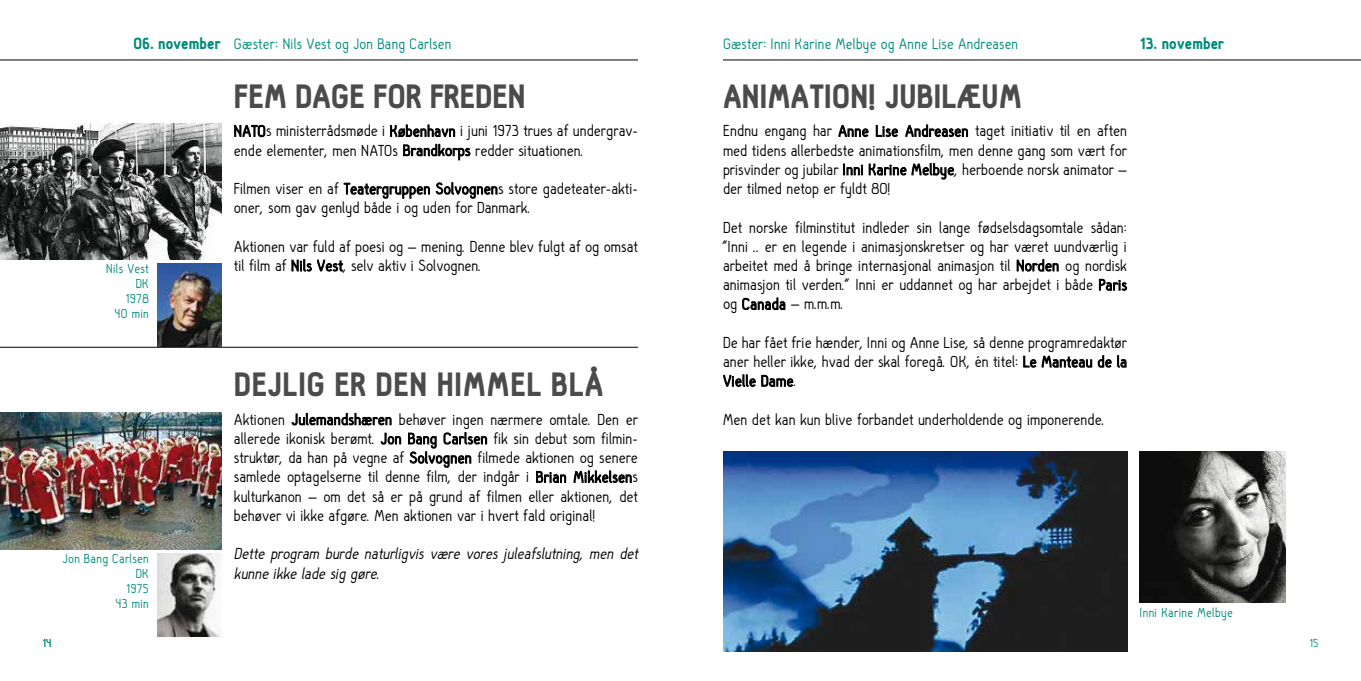
<style>
.page{position:relative;width:1361px;height:681px;background:#fff}
.page>*{position:absolute;margin:0;border:0;box-sizing:border-box;transform-origin:0 0}
.t1{font:900 33px "Hallosans";color:#4b4b4d}
.t2{font:900 33px "Hallosans";letter-spacing:.02em;color:#4b4b4d}
.t3{font:16.5px/19.2px "Hallo Sans";color:#000;text-align:justify}
.t4{font:italic 16.5px/19.2px "Hallo Sans";color:#000}
.t5{font:15.75px "Hallo Sans";letter-spacing:.01em;color:#008c7c}
.t6{font:900 15.75px "Hallosans";color:#008c7c}
.t7{font:13.5px/15px "Hallo Sans";letter-spacing:.02em;color:#008c7c;text-align:right}
.t8{font:12px "Hallo Sans";color:#008c7c}
</style>
<div class="page">
<hr style="left:0;top:60px;width:638px;height:1px;background:#000">
<svg style="left:235px;top:125px;width:30px;height:12px"></svg>
<svg style="left:390px;top:125px;width:65px;height:12px"></svg>
<svg style="left:403px;top:144px;width:67px;height:16px"></svg>
<svg style="left:344px;top:183px;width:86px;height:15px"></svg>
<svg style="left:436px;top:182px;width:61px;height:16px"></svg>
<svg style="left:292px;top:259px;width:19px;height:12px"></svg>
<svg style="left:317px;top:260px;width:26px;height:11px"></svg>
<hr style="left:723px;top:60px;width:638px;height:1px;background:#000">
<svg style="left:292px;top:413px;width:99px;height:12px"></svg>
<svg style="left:381px;top:433px;width:20px;height:11px"></svg>
<svg style="left:408px;top:432px;width:79px;height:35px"></svg>
<svg style="left:536px;top:471px;width:30px;height:11px"></svg>
<svg style="left:574px;top:470px;width:57px;height:12px"></svg>
<img style="left:0;top:412px;width:221px;height:137px">
<img style="left:0;top:123px;width:221px;height:136px">
<img style="left:157px;top:553px;width:63px;height:83px">
<img style="left:157px;top:264px;width:64px;height:83px">
<hr style="left:0;top:347px;width:638px;height:1px;background:#000">
<svg style="left:839px;top:125px;width:29px;height:12px"></svg>
<svg style="left:876px;top:125px;width:22px;height:12px"></svg>
<svg style="left:905px;top:125px;width:62px;height:12px"></svg>
<svg style="left:843px;top:164px;width:20px;height:11px"></svg>
<svg style="left:869px;top:164px;width:37px;height:11px"></svg>
<svg style="left:912px;top:163px;width:42px;height:16px"></svg>
<svg style="left:1017px;top:259px;width:41px;height:12px"></svg>
<svg style="left:1099px;top:279px;width:27px;height:11px"></svg>
<svg style="left:742px;top:298px;width:43px;height:11px"></svg>
<svg style="left:1023px;top:356px;width:13px;height:11px"></svg>
<svg style="left:1042px;top:356px;width:50px;height:11px"></svg>
<svg style="left:1098px;top:355px;width:13px;height:12px"></svg>
<svg style="left:1117px;top:355px;width:9px;height:12px"></svg>
<svg style="left:723px;top:374px;width:32px;height:12px"></svg>
<svg style="left:761px;top:375px;width:32px;height:11px"></svg>
<img style="left:723px;top:451px;width:404px;height:199px">
<img style="left:1140px;top:451px;width:145px;height:151px">
<p class="t6" style="left:134px;top:35px;width:89px">06. november</p>
<p class="t6" style="left:1140px;top:35px;width:86px">13. november</p>
<p class="t5" style="left:234px;top:36px;width:219px">Gæster: Nils Vest og Jon Bang Carlsen</p>
<p class="t5" style="left:723px;top:36px;width:297px">Gæster: Inni Karine Melbye og Anne Lise Andreasen</p>
<p class="t7" style="left:106px;top:261px;width:44px">Nils Vest<br>DK<br>1978<br>40 min</p>
<p class="t7" style="left:63px;top:551px;width:88px">Jon Bang Carlsen<br>DK<br>1975<br>43 min</p>
<h1 class="t1" style="left:234px;top:79px;width:293px">FEM DAGE FOR FREDEN</h1>
<p class="t3" style="left:234px;top:122px;width:404px">NATOs ministerrådsmøde i København i juni 1973 trues af undergrav&shy;ende elementer, men NATOs Brandkorps redder situationen.</p>
<p class="t3" style="left:234px;top:179px;width:404px">Filmen viser en af Teatergruppen Solvognens store gadeteater-akti&shy;oner, som gav genlyd både i og uden for Danmark.</p>
<p class="t3" style="left:234px;top:237px;width:405px">Aktionen var fuld af poesi og – mening. Denne blev fulgt af og omsat til film af Nils Vest, selv aktiv i Solvognen.</p>
<h1 class="t2" style="left:234px;top:366px;width:371px">DEJLIG ER DEN HIMMEL BLÅ</h1>
<p class="t3" style="left:234px;top:410px;width:405px">Aktionen Julemandshæren behøver ingen nærmere omtale. Den er allerede ikonisk berømt. Jon Bang Carlsen fik sin debut som filmin&shy;struktør, da han på vegne af Solvognen filmede aktionen og senere samlede optagelserne til denne film, der indgår i Brian Mikkelsens kulturkanon – om det så er på grund af filmen eller aktionen, det behøver vi ikke afgøre. Men aktionen var i hvert fald original!</p>
<p class="t4" style="left:234px;top:544px;width:409px">Dette program burde naturligvis være vores j uleafslutning, men det kunne ikke lade sig gøre.</p>
<h1 class="t1" style="left:723px;top:79px;width:301px">ANIMATION! JUBILÆUM</h1>
<p class="t3" style="left:723px;top:122px;width:405px">Endnu engang har Anne Lise Andreasen taget initiativ til en aften med tidens allerbedste animationsfilm, men denne gang som vært for prisvinder og jubilar Inni Karine Melbye, herboende norsk animator – der tilmed netop er fyldt 80!</p>
<p class="t3" style="left:723px;top:218px;width:405px">Det norske filminstitut indleder sin lange fødselsdagsomtale sådan: “Inni .. er en legende i animasjonskretser og har været uundværlig i arbeitet med å bringe internasjonal animasjon til Norden og nordisk animasjon til verden.“ Inni er uddannet og har arbejdet i både Paris og Canada – m.m.m.</p>
<p class="t3" style="left:723px;top:333px;width:405px">De har fået frie hænder, Inni og Anne Lise, så denne programredaktør aner heller ikke, hvad der skal foregå. OK, én titel: Le Manteau de la Vielle Dame.</p>
<p class="t3" style="left:723px;top:410px;width:383px">Men det kan kun blive forbandet underholdende og imponerende.</p>
<p class="t7" style="left:1140px;top:605px;width:95px">Inni Karine Melbye</p>
<p class="t8" style="left:43px;top:636px;width:10px">14</p>
<p class="t8" style="left:1309px;top:636px;width:10px">15</p>
</div>
